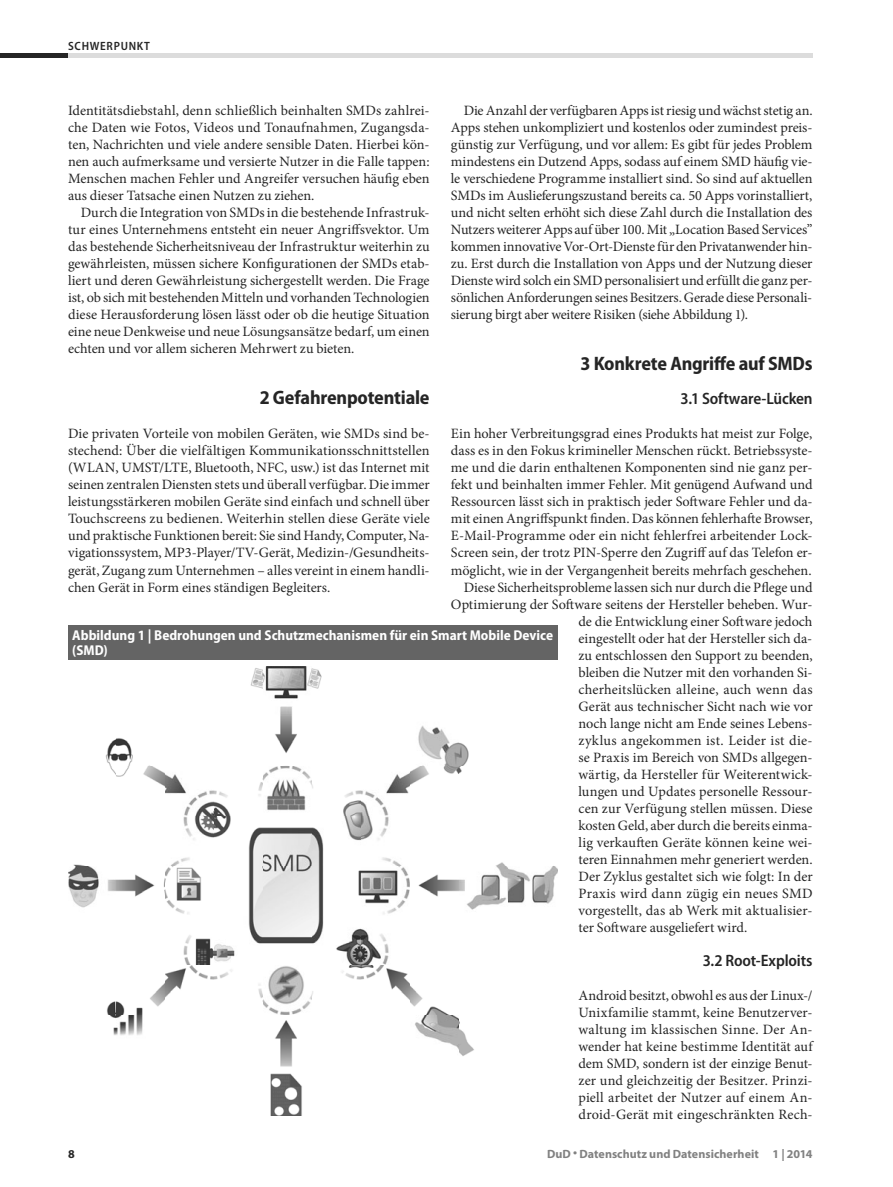
<style>
.page{position:relative;width:893px;height:1187px;background:#fff}
.page>*{position:absolute;margin:0;border:0;box-sizing:border-box;transform-origin:0 0}
.t1{font:700 semi-condensed 19.5px "Myriad Pro";letter-spacing:-.01em;color:#252525}
.t2{font:600 semi-condensed 16.5px "Myriad Pro";letter-spacing:-.01em;color:#252525}
.t3{font:14.25px/17px "Minion Pro";color:#252525;text-align:justify}
.t4{font:700 semi-condensed 14.25px/15.8px "Myriad Pro";color:#fff}
.t5{font:14.25px "Minion Pro";letter-spacing:.02em;color:#252525}
.t6{font:700 12px "Myriad Pro";letter-spacing:.005em;color:#818181}
.t7{font:600 semi-condensed 12px "Myriad Pro";letter-spacing:.06em;color:#252525}
.t8{font:700 12px "Myriad Pro";color:#252525}
</style>
<div class="page">
<div style="left:68px;top:625px;width:489px;height:34px;background:#646464"></div>
<img style="left:68px;top:666px;width:489px;height:449px">
<div style="left:0;top:53px;width:68px;height:5px;background:#252525"></div>
<div style="left:68px;top:53px;width:744px;height:5px;background:#dcdcdc"></div>
<p class="t7" style="left:68px;top:41px;width:83px">SCHWERPUNKT</p>
<p class="t3" style="left:68px;top:103px;width:363px">Identitätsdiebstahl, denn schließlich beinhalten SMDs zahlrei&shy;che Daten wie Fotos, Videos und Tonaufnahmen, Zugangsda&shy;ten, Nachrichten und viele andere sensible Daten. Hierbei kön&shy;nen auch aufmerksame und versierte Nutzer in die Falle tappen:<br>Menschen machen Fehler und Angreifer versuchen häufig eben aus dieser Tatsache einen Nutzen zu ziehen.</p>
<p class="t3" style="left:68px;top:205px;width:363px;text-indent:13px">Durch die Integration von SMDs in die bestehende Infrastruk&shy;tur eines Unternehmens entsteht ein neuer Angriffsvektor. Um das bestehende Sicherheitsniveau der Infrastruktur weiterhin zu gewährleisten, müssen sichere Konfigurationen der SMDs etab&shy;liert und deren Gewährleistung sichergestellt werden. Die Frage ist, ob sich mit bestehenden Mitteln und vorhanden Technologien diese Herausforderung lösen lässt oder ob die heutige Situation eine neue Denkweise und neue Lösungsansätze bedarf, um einen echten und vor allem sicheren Mehrwert zu bieten.</p>
<h1 class="t1" style="left:260px;top:390px;width:171px">2 Gefahrenpotentiale</h1>
<p class="t3" style="left:68px;top:426px;width:363px">Die privaten Vorteile von mobilen Geräten, wie SMDs sind be&shy;stechend: Über die vielfältigen Kommunikationsschnittstellen (WLAN, UMST/LTE, Bluetooth, NFC, usw.) ist das Internet mit seinen zentralen Diensten stets und überall verfügbar. Die immer leistungsstärkeren mobilen Geräte sind einfach und schnell über Touchscreens zu bedienen. Weiterhin stellen diese Geräte viele und praktische Funktionen bereit: Sie sind Handy, Computer, Na&shy;vigationssystem, MP3-Player/TV-Gerät, Medizin-/Gesundheits&shy;gerät, Zugang zum Unternehmen – alles vereint in einem handli&shy;chen Gerät in Form eines ständigen Begleiters.</p>
<p class="t3" style="left:451px;top:103px;width:363px;text-indent:13px">Die Anzahl der verfügbaren Apps ist riesig und wächst stetig an.<br>Apps stehen unkompliziert und kostenlos oder zumindest preis&shy;günstig zur Verfügung, und vor allem: Es gibt für jedes Problem mindestens ein Dutzend Apps, sodass auf einem SMD häufig vie&shy;le verschiedene Programme installiert sind. So sind auf aktuellen SMDs im Auslieferungszustand bereits ca. 50 Apps vorinstalliert, und nicht selten erhöht sich diese Zahl durch die Installation des Nutzers weiterer Apps auf über 100. Mit „Location Based Services” kommen innovative Vor-Ort-Dienste für den Privatanwender hin&shy;zu. Erst durch die Installation von Apps und der Nutzung dieser Dienste wird solch ein SMD personalisiert und erfüllt die ganz per&shy;sönlichen Anforderungen seines Besitzers. Gerade diese Personali&shy;sierung birgt aber weitere Risiken (siehe Abbildung 1).</p>
<h1 class="t1" style="left:580px;top:356px;width:234px">3 Konkrete Angriffe auf SMDs</h1>
<p class="t2" style="left:680px;top:392px;width:133px">3.1 Software-Lücken</p>
<p class="t3" style="left:451px;top:426px;width:363px">Ein hoher Verbreitungsgrad eines Produkts hat meist zur Folge,</p>
<p class="t3" style="left:451px;top:443px;width:363px">dass es in den Fokus krimineller Menschen rückt. Betriebssyste-</p>
<p class="t3" style="left:451px;top:460px;width:363px">me und die darin enthaltenen Komponenten sind nie ganz per-</p>
<p class="t3" style="left:451px;top:477px;width:363px">fekt und beinhalten immer Fehler. Mit genügend Aufwand und</p>
<p class="t3" style="left:451px;top:494px;width:363px">Ressourcen lässt sich in praktisch jeder Software Fehler und da-</p>
<p class="t3" style="left:451px;top:511px;width:363px">mit einen Angriffspunkt finden. Das können fehlerhafte Browser,</p>
<p class="t3" style="left:451px;top:528px;width:363px">E-Mail-Programme oder ein nicht fehlerfrei arbeitender Lock-</p>
<p class="t3" style="left:451px;top:545px;width:363px">Screen sein, der trotz PIN-Sperre den Zugriff auf das Telefon er-</p>
<p class="t3" style="left:451px;top:562px;width:362px">möglicht, wie in der Vergangenheit bereits mehrfach geschehen.</p>
<p class="t3" style="left:463px;top:579px;width:350px">Diese Sicherheitsprobleme lassen sich nur durch die Pflege und</p>
<p class="t3" style="left:451px;top:596px;width:363px">Optimierung der Software seitens der Hersteller beheben. Wur-</p>
<p class="t3" style="left:578px;top:613px;width:235px">de die Entwicklung einer Software jedoch</p>
<p class="t3" style="left:578px;top:630px;width:235px">eingestellt oder hat der Hersteller sich da-</p>
<p class="t3" style="left:578px;top:648px;width:235px">zu entschlossen den Support zu beenden,</p>
<p class="t3" style="left:578px;top:665px;width:235px">bleiben die Nutzer mit den vorhanden Si-</p>
<p class="t3" style="left:578px;top:682px;width:235px">cherheitslücken alleine, auch wenn das</p>
<p class="t3" style="left:578px;top:699px;width:235px">Gerät aus technischer Sicht nach wie vor</p>
<p class="t3" style="left:578px;top:716px;width:235px">noch lange nicht am Ende seines Lebens-</p>
<p class="t3" style="left:578px;top:733px;width:235px">zyklus angekommen ist. Leider ist die-</p>
<p class="t3" style="left:578px;top:750px;width:235px">se Praxis im Bereich von SMDs allgegen-</p>
<p class="t3" style="left:578px;top:767px;width:235px">wärtig, da Hersteller für Weiterentwick-</p>
<p class="t3" style="left:578px;top:784px;width:235px">lungen und Updates personelle Ressour-</p>
<p class="t3" style="left:578px;top:801px;width:235px">cen zur Verfügung stellen müssen. Diese</p>
<p class="t3" style="left:578px;top:818px;width:235px">kosten Geld, aber durch die bereits einma-</p>
<p class="t3" style="left:578px;top:835px;width:235px">lig verkauften Geräte können keine wei-</p>
<p class="t3" style="left:578px;top:852px;width:235px">teren Einnahmen mehr generiert werden.</p>
<p class="t3" style="left:578px;top:869px;width:235px">Der Zyklus gestaltet sich wie folgt: In der</p>
<p class="t5" style="left:578px;top:887px;width:235px">Praxis wird dann zügig ein neues SMD</p>
<p class="t3" style="left:578px;top:903px;width:235px">vorgestellt, das ab Werk mit aktualisier-</p>
<p class="t3" style="left:578px;top:920px;width:170px">ter Software ausgeliefert wird.</p>
<p class="t2" style="left:702px;top:954px;width:111px">3.2 Root-Exploits</p>
<p class="t3" style="left:578px;top:988px;width:235px">Android besitzt, obwohl es aus der Linux-/ Unixfamilie stammt, keine Benutzerver&shy;waltung im klassischen Sinne. Der An&shy;wender hat keine bestimme Identität auf dem SMD, sondern ist der einzige Benut&shy;zer und gleichzeitig der Besitzer. Prinzi&shy;piell arbeitet der Nutzer auf einem An&shy;droid-Gerät mit eingeschränkten Rech-</p>
<p class="t4" style="left:72px;top:628px;width:482px">Abbildung 1 | Bedrohungen und Schutzmechanismen für ein Smart Mobile Device (SMD)</p>
<p class="t8" style="left:68px;top:1149px;width:8px">8</p>
<p class="t6" style="left:547px;top:1149px;width:267px">DuD • Datenschutz und Datensicherheit 1 | 2014</p>
</div>
